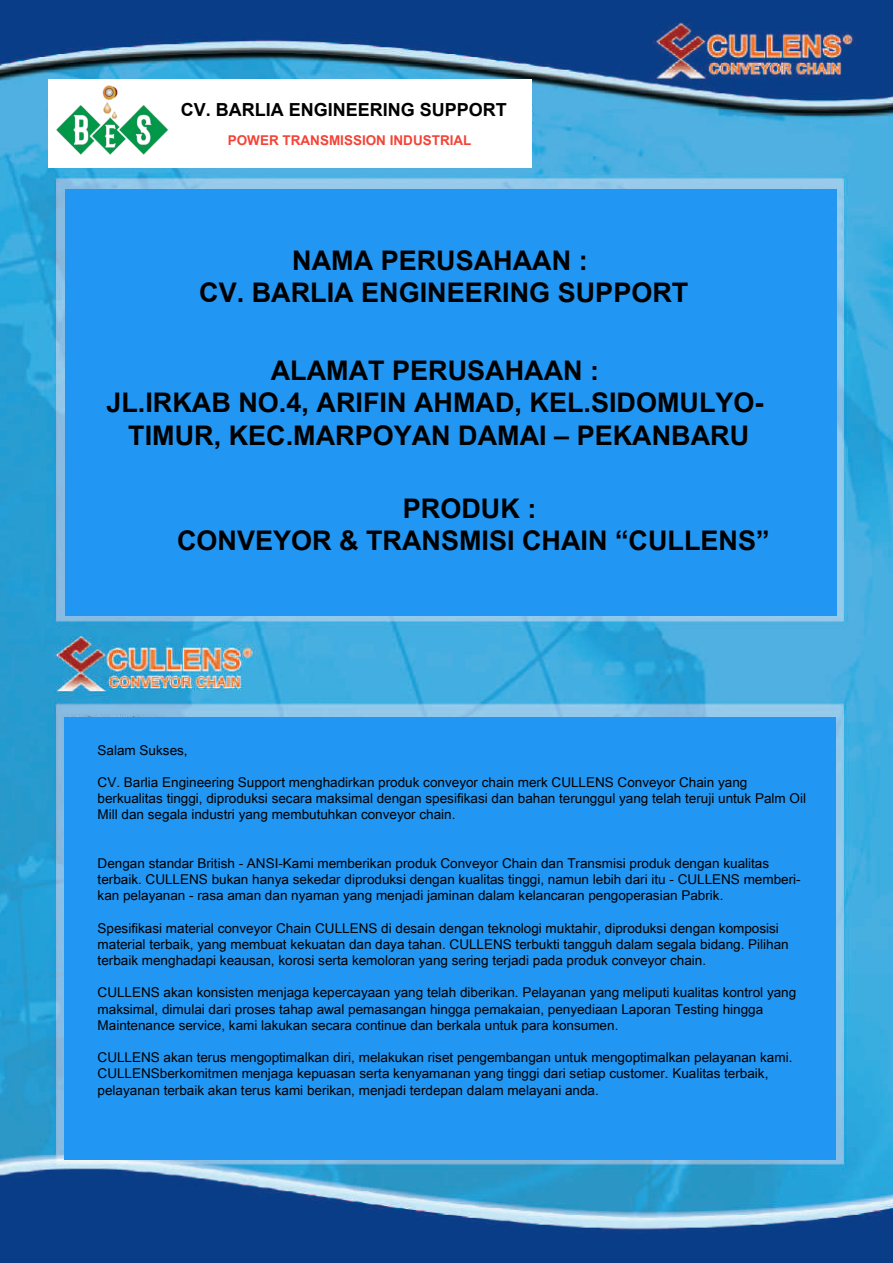
<style>
.page{position:relative;width:893px;height:1263px;background:#fff}
.page>*{position:absolute;margin:0;border:0;box-sizing:border-box;transform-origin:0 0}
.t1{font:700 27px/32.4px "Arial Unicode MS";color:#000;text-align:center}
.t2{font:700 27px "Arial";color:#000}
.t3{font:700 18px "Arial";color:#000}
.t4{font:13.5px/16.2px "Arial Unicode MS";color:#000}
.t5{font:700 13.5px "Arial Unicode MS";color:#f44336}
</style>
<div class="page">
<img style="left:0;top:0;width:893px;height:1263px">
<div style="left:65px;top:189px;width:771px;height:426px;background:#2196f3"></div>
<div style="left:64px;top:717px;width:771px;height:443px;background:#2196f3"></div>
<div style="left:48px;top:79px;width:483px;height:89px;background:#fff"></div>
<img style="left:56px;top:85px;width:112px;height:70px">
<h2 class="t3" style="left:181px;top:100px;width:328px">CV. BARLIA ENGINEERING SUPPORT</h2>
<p class="t5" style="left:228px;top:130px;width:245px">POWER TRANSMISSION INDUSTRIAL</p>
<h1 class="t2" style="left:292px;top:245px;width:297px">NAMA PERUSAHAAN :</h1>
<h1 class="t2" style="left:199px;top:278px;width:491px">CV. BARLIA ENGINEERING SUPPORT</h1>
<h1 class="t1" style="left:106px;top:353px;width:659px">ALAMAT PERUSAHAAN :<br>JL.IRKAB NO.4, ARIFIN AHMAD, KEL.SIDOMULYO-<br>TIMUR, KEC.MARPOYAN DAMAI – PEKANBARU</h1>
<h1 class="t1" style="left:177px;top:491px;width:594px">PRODUK :<br>CONVEYOR &amp; TRANSMISI CHAIN “CULLENS”</h1>
<p class="t4" style="left:98px;top:741px;width:92px">Salam Sukses,</p>
<p class="t4" style="left:98px;top:773px;width:710px">CV. Barlia Engineering Support menghadirkan produk conveyor chain merk CULLENS Conveyor Chain yang berkualitas tinggi, diproduksi secara maksimal dengan spesifikasi dan bahan terunggul yang telah teruji untuk Palm Oil<br>Mill dan segala industri yang membutuhkan conveyor chain.</p>
<p class="t4" style="left:98px;top:854px;width:705px">Dengan standar British - ANSI-Kami memberikan produk Conveyor Chain dan Transmisi produk dengan kualitas terbaik. CULLENS bukan hanya sekedar diproduksi dengan kualitas tinggi, namun lebih dari itu - CULLENS memberi&shy;kan pelayanan - rasa aman dan nyaman yang menjadi jaminan dalam kelancaran pengoperasian Pabrik.</p>
<p class="t4" style="left:98px;top:919px;width:693px">Spesifikasi material conveyor Chain CULLENS di desain dengan teknologi muktahir, diproduksi dengan komposisi material terbaik, yang membuat kekuatan dan daya tahan. CULLENS terbukti tangguh dalam segala bidang. Pilihan</p>
<p class="t4" style="left:98px;top:951px;width:610px">terbaik menghadapi keausan, korosi serta kemoloran yang sering terjadi pada produk conveyor chain.</p>
<p class="t4" style="left:98px;top:984px;width:700px">CULLENS akan konsisten menjaga kepercayaan yang telah diberikan. Pelayanan yang meliputi kualitas kontrol yang maksimal, dimulai dari proses tahap awal pemasangan hingga pemakaian, penyediaan Laporan Testing hingga<br>Maintenance service, kami lakukan secara continue dan berkala untuk para konsumen.</p>
<p class="t4" style="left:98px;top:1049px;width:696px">CULLENS akan terus mengoptimalkan diri, melakukan riset pengembangan untuk mengoptimalkan pelayanan kami.</p>
<p class="t4" style="left:98px;top:1065px;width:672px">CULLENSberkomitmen menjaga kepuasan serta kenyamanan yang tinggi dari setiap customer. Kualitas terbaik, pelayanan terbaik akan terus kami berikan, menjadi terdepan dalam melayani anda.</p>
</div>
